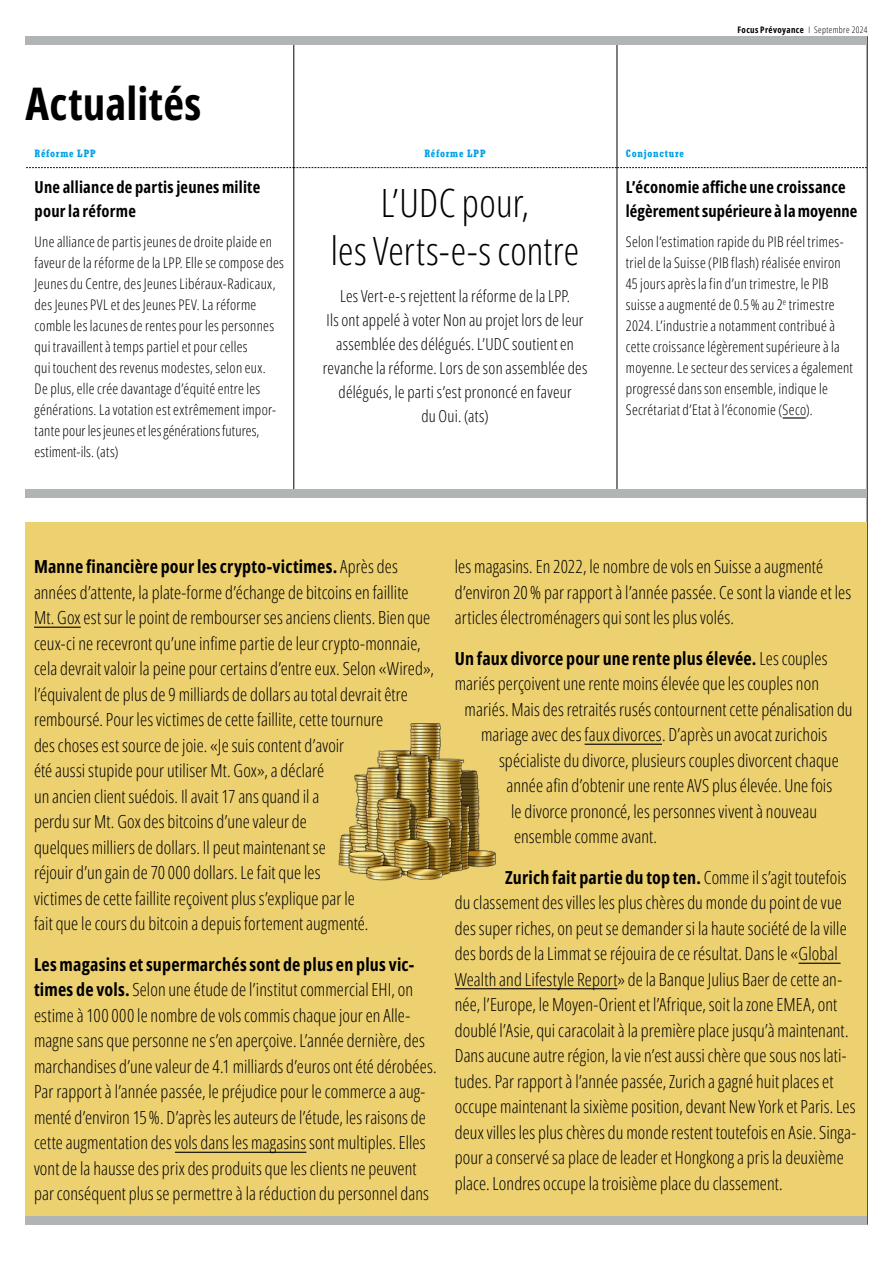
<style>
.page{position:relative;width:893px;height:1263px;background:#fff}
.page>*{position:absolute;margin:0;border:0;box-sizing:border-box;transform-origin:0 0}
.t1{font:700 45px "Open Sans Condensed";letter-spacing:.005em;color:#000}
.t2{font:300 39px/48px "Open Sans Condensed";letter-spacing:.005em;color:#000;text-align:center}
.t3{font:300 18px/25.5px "Open Sans Condensed";letter-spacing:.005em;color:#000}
.t4{font:700 18px "Open Sans Condensed";letter-spacing:.01em;color:#000}
.t5{font:300 16.5px/24px "Open Sans Condensed";letter-spacing:.015em;color:#000;text-align:center}
.t6{font:700 16.5px/24px "Open Sans Condensed";letter-spacing:.015em;color:#000}
.t7{font:300 14.7px/21px "Open Sans Condensed";letter-spacing:.02em;color:#000}
.t8{font:700 condensed 10.5px "Rockwell";letter-spacing:.07em;color:#00a1e5}
.t9{font:700 9px "Open Sans Condensed";letter-spacing:.04em;color:#000}
.s1{font-weight:300}
.s2{font-weight:700}
</style>
<div class="page">
<hr style="left:867px;top:36px;width:1px;height:1189px;background:#000">
<hr style="left:617px;top:41px;width:1px;height:455px;background:#000">
<hr style="left:293px;top:42px;width:1px;height:456px;background:#000">
<div style="left:26px;top:36px;width:841px;height:9px;background:#b1b4b4"></div>
<div style="left:26px;top:522px;width:841px;height:703px;background:#edd170"></div>
<hr style="left:34px;top:627px;width:47px;height:1px;background:#000">
<hr style="left:175px;top:1152px;width:131px;height:1px;background:#000">
<hr style="left:585px;top:744px;width:77px;height:1px;background:#000">
<hr style="left:799px;top:963px;width:42px;height:1px;background:#000">
<hr style="left:455px;top:988px;width:162px;height:1px;background:#000">
<div style="left:26px;top:1216px;width:841px;height:9px;background:#b1b4b4"></div>
<img style="left:338px;top:723px;width:158px;height:158px">
<div style="left:26px;top:489px;width:841px;height:9px;background:#b1b4b4"></div>
<svg style="left:783px;top:417px;width:23px;height:1px"></svg>
<svg style="left:26px;top:167px;width:841px;height:1px"></svg>
<h1 class="t1" style="left:26px;top:72px;width:177px">Actualités</h1>
<p class="t8" style="left:35px;top:147px;width:63px">Réforme LPP</p>
<p class="t6" style="left:35px;top:175px;width:227px">Une alliance de partis jeunes milite pour la réforme</p>
<p class="t7" style="left:35px;top:231px;width:251px">Une alliance de partis jeunes de droite plaide en faveur de la réforme de la LPP. Elle se compose des Jeunes du Centre, des Jeunes Libéraux-Radicaux, des Jeunes PVL et des Jeunes PEV. La réforme comble les lacunes de rentes pour les personnes qui travaillent à temps partiel et pour celles<br>qui touchent des revenus modestes, selon eux.<br>De plus, elle crée davantage d’équité entre les générations. La votation est extrêmement impor&shy;tante pour les jeunes et les générations futures, estiment-ils. (ats)</p>
<p class="t9" style="left:737px;top:24px;width:132px">Focus Prévoyance <span class="s1">I Septembre 2024</span></p>
<p class="t8" style="left:424px;top:147px;width:63px">Réforme LPP</p>
<h2 class="t2" style="left:331px;top:178px;width:250px">L’UDC pour,<br>les Verts-e-s contre</h2>
<p class="t5" style="left:323px;top:284px;width:266px">Les Vert-e-s rejettent la réforme de la LPP.<br>Ils ont appelé à voter Non au projet lors de leur assemblée des délégués. L’UDC soutient en revanche la réforme. Lors de son assemblée des délégués, le parti s’est prononcé en faveur<br>du Oui. (ats)</p>
<p class="t8" style="left:626px;top:147px;width:60px">Conjoncture</p>
<p class="t6" style="left:626px;top:175px;width:233px">L’économie affiche une croissance légèrement supérieure à la moyenne</p>
<p class="t7" style="left:626px;top:231px;width:229px">Selon l’estimation rapide du PIB réel trimes&shy;triel de la Suisse (PIB flash) réalisée environ 45 jours après la fin d’un trimestre, le PIB suisse a augmenté de 0.5% au 2<sup>e</sup> trimestre 2024. L’industrie a notamment contribué à cette croissance légèrement supérieure à la moyenne. Le secteur des services a également progressé dans son ensemble, indique le Secrétariat d’Etat à l’économie (Seco).</p>
<p class="t3" style="left:34px;top:553px;width:401px"><span class="s2">Manne financière pour les crypto-victimes.</span> Après des années d’attente, la plate-forme d’échange de bitcoins en faillite<br>Mt. Gox est sur le point de rembourser ses anciens clients. Bien que ceux-ci ne recevront qu’une infime partie de leur crypto-monnaie, cela devrait valoir la peine pour certains d’entre eux. Selon «Wired», l’équivalent de plus de 9 milliards de dollars au total devrait être remboursé. Pour les victimes de cette faillite, cette tournure<br>des choses est source de joie. «Je suis content d’avoir<br>été aussi stupide pour utiliser Mt. Gox», a déclaré<br>un ancien client suédois. Il avait 17 ans quand il a<br>perdu sur Mt. Gox des bitcoins d’une valeur de<br>quelques milliers de dollars. Il peut maintenant se<br>réjouir d’un gain de 70 000 dollars. Le fait que les<br>victimes de cette faillite reçoivent plus s’explique par le<br>fait que le cours du bitcoin a depuis fortement augmenté.</p>
<p class="t3" style="left:34px;top:951px;width:404px"><span class="s2">Les magasins et supermarchés sont de plus en plus vic&shy;times de vols.</span> Selon une étude de l’institut commercial EHI, on estime à 100 000 le nombre de vols commis chaque jour en Alle&shy;magne sans que personne ne s’en aperçoive. L’année dernière, des marchandises d’une valeur de 4.1 milliards d’euros ont été dérobées.<br>Par rapport à l’année passée, le préjudice pour le commerce a aug&shy;menté d’environ 15%. D’après les auteurs de l’étude, les raisons de cette augmentation des vols dans les magasins sont multiples. Elles vont de la hausse des prix des produits que les clients ne peuvent par conséquent plus se permettre à la réduction du personnel dans</p>
<p class="t3" style="left:455px;top:553px;width:398px">les magasins. En 2022, le nombre de vols en Suisse a augmenté d’environ 20 % par rapport à l’année passée. Ce sont la viande et les articles électroménagers qui sont les plus volés.</p>
<p class="t4" style="left:455px;top:646px;width:374px">Un faux divorce pour une rente plus élevée. <span class="s1">Les couples</span></p>
<p class="t3" style="left:455px;top:670px;width:366px">mariés perçoivent une rente moins élevée que les couples non</p>
<p class="t3" style="left:465px;top:696px;width:390px">mariés. Mais des retraités rusés contournent cette pénalisation du</p>
<p class="t3" style="left:481px;top:721px;width:348px">mariage avec des faux divorces. D’après un avocat zurichois</p>
<p class="t3" style="left:499px;top:747px;width:341px">spécialiste du divorce, plusieurs couples divorcent chaque</p>
<p class="t3" style="left:507px;top:772px;width:327px">année afin d’obtenir une rente AVS plus élevée. Une fois</p>
<p class="t3" style="left:511px;top:798px;width:307px">le divorce prononcé, les personnes vivent à nouveau</p>
<p class="t3" style="left:514px;top:823px;width:145px">ensemble comme avant.</p>
<p class="t3" style="left:455px;top:864px;width:403px;text-indent:50px"><span class="s2">Zurich fait partie du top ten.</span> Comme il s’agit toutefois du classement des villes les plus chères du monde du point de vue des super riches, on peut se demander si la haute société de la ville des bords de la Limmat se réjouira de ce résultat. Dans le «Global Wealth and Lifestyle Report» de la Banque Julius Baer de cette an&shy;née, l’Europe, le Moyen-Orient et l’Afrique, soit la zone EMEA, ont doublé l’Asie, qui caracolait à la première place jusqu’à maintenant.<br>Dans aucune autre région, la vie n’est aussi chère que sous nos lati&shy;tudes. Par rapport à l’année passée, Zurich a gagné huit places et occupe maintenant la sixième position, devant New York et Paris. Les deux villes les plus chères du monde restent toutefois en Asie. Singa&shy;pour a conservé sa place de leader et Hongkong a pris la deuxième place. Londres occupe la troisième place du classement.</p>
</div>
